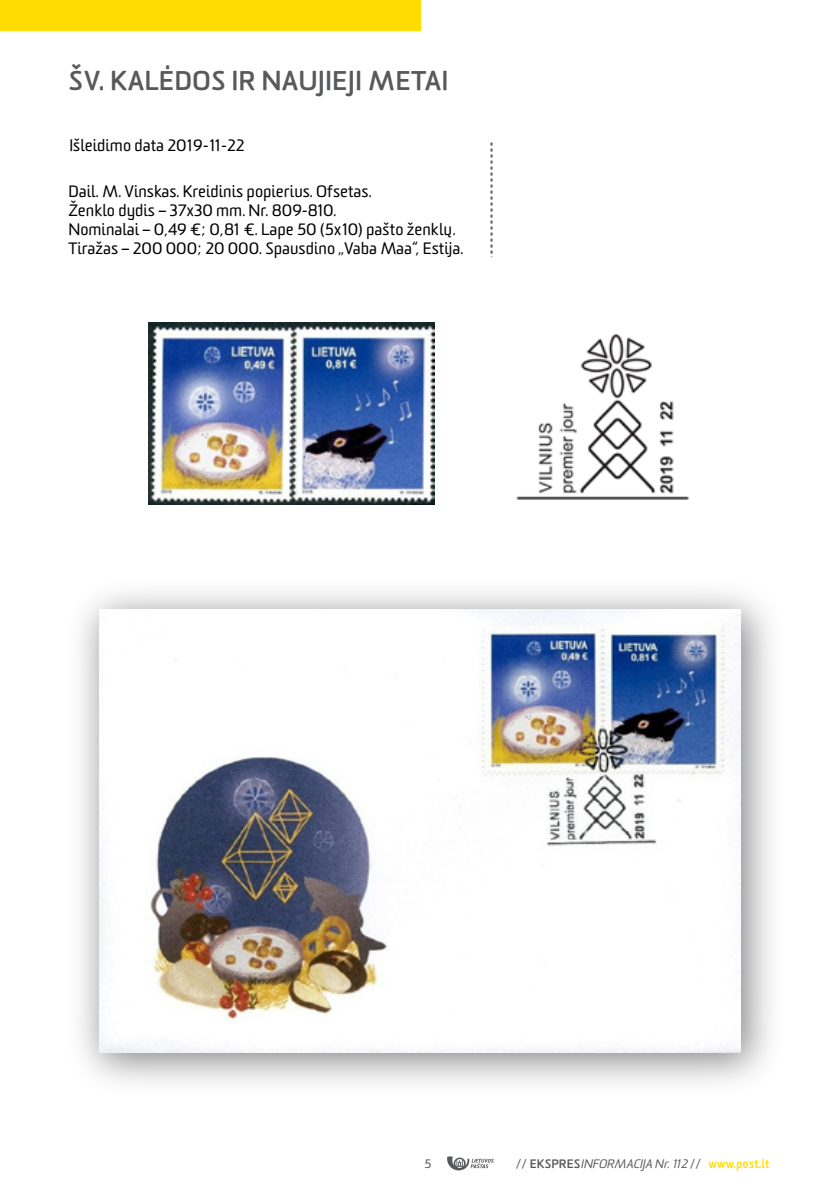
<style>
.page{position:relative;width:840px;height:1191px;background:#fff}
.page>*{position:absolute;margin:0;border:0;box-sizing:border-box;transform-origin:0 0}
.t1{font:700 26.4px "Sommet Rounded";color:#58595b}
.t2{font:16px/19.2px "Sommet Rounded";color:#000}
.t3{font:italic 12px "Sommet Rounded";color:#58595b}
.t4{font:12px "Sommet Rounded";color:#58595b}
.s1{font-style:normal}
.s2{font-weight:700;font-style:normal}
.s3{font-weight:700;font-style:normal;color:#fd0}
</style>
<div class="page">
<div style="left:0;top:0;width:420px;height:30px;background:#fd0"></div>
<svg style="left:447px;top:1156px;width:46px;height:14px"></svg>
<svg style="left:490px;top:143px;width:2px;height:114px"></svg>
<img style="left:148px;top:323px;width:286px;height:181px">
<img style="left:516px;top:333px;width:174px;height:167px">
<img style="left:99px;top:610px;width:641px;height:442px">
<h1 class="t1" style="left:69px;top:64px;width:381px">ŠV. KALĖDOS IR NAUJIEJI METAI</h1>
<p class="t2" style="left:69px;top:136px;width:176px">Išleidimo data 2019-11-22</p>
<p class="t2" style="left:68px;top:182px;width:396px">Dail. M. Vinskas. Kreidinis popierius. Ofsetas.<br>Ženklo dydis – 37x30 mm. Nr. 809-810.<br>Nominalai – 0,49 €; 0,81 €. Lape 50 (5x10) pašto ženklų.<br>Tiražas – 200 000; 20 000. Spausdino „Vaba Maa“, Estija.</p>
<p class="t4" style="left:424px;top:1155px;width:8px">5</p>
<p class="t3" style="left:515px;top:1156px;width:255px"><span class="s1">//</span> <span class="s2">EKSPRES</span>INFORMACIJA Nr. 112 <span class="s1">//</span> <span class="s3">www.post.lt</span></p>
</div>
